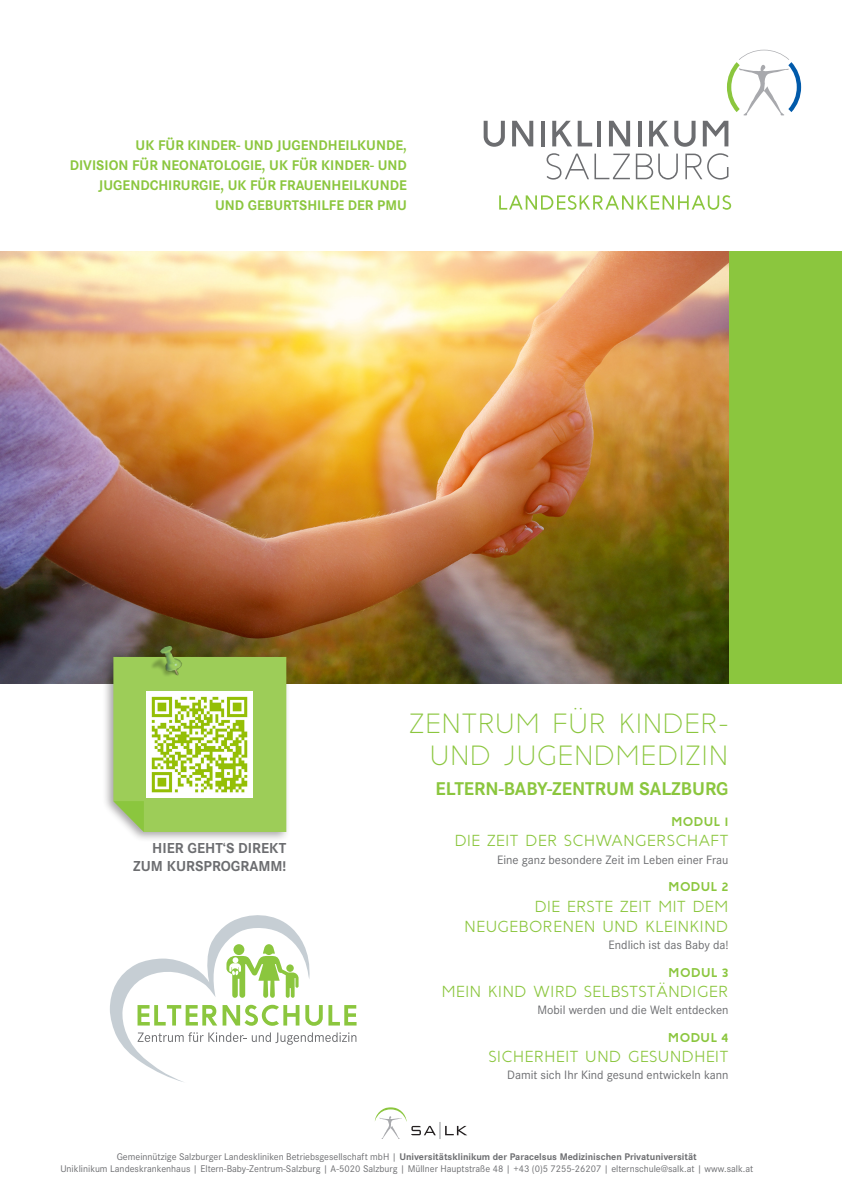
<style>
.page{position:relative;width:842px;height:1192px;background:#fff}
.page>*{position:absolute;margin:0;border:0;box-sizing:border-box;transform-origin:0 0}
.SALK_HL_Veranstaltun{font:27.75px "Baufra";color:#8bc63e}
.SALK_HL_Veranstaltun-2{font:700 19.15px "Corporate S";color:#8bc63e}
.SALK_HL_Veranstaltun-3{font:500 15.95px "Baufra";color:#8bc63e}
.SALK_Headline_12_pt{font:700 15px "Corporate S";color:#6c6d70}
.Uniklinik_Titel_9pt{font:700 14.5px "Corporate S";color:#8bc63e}
.SALK_HL_Veranstaltun-4{font:700 12.8px "Baufra";letter-spacing:-.015em;color:#8bc63e}
.SALK_HL_Veranstaltun-5{font:12.6px "Corporate S";color:#6c6d70}
.SALK_Adresszeile_8pt{font:10px "Corporate S";color:#6c6d70}
.SALK_Adresszeile_8pt-2{font:700 10px "Corporate S";color:#6c6d70}
.s1{font-weight:400}
</style>
<div class="page">
<svg style="left:484px;top:121px;width:21px;height:26px"></svg>
<svg style="left:512px;top:121px;width:21px;height:25px"></svg>
<hr style="left:541px;top:121px;width:4px;height:25px;background:#6c6d70">
<svg style="left:552px;top:121px;width:20px;height:25px"></svg>
<svg style="left:578px;top:121px;width:14px;height:25px"></svg>
<hr style="left:597px;top:121px;width:4px;height:25px;background:#6c6d70">
<svg style="left:609px;top:121px;width:21px;height:25px"></svg>
<hr style="left:638px;top:121px;width:4px;height:25px;background:#6c6d70">
<svg style="left:649px;top:121px;width:46px;height:26px"></svg>
<svg style="left:703px;top:50px;width:98px;height:96px"></svg>
<svg style="left:547px;top:153px;width:83px;height:27px"></svg>
<svg style="left:636px;top:154px;width:42px;height:26px"></svg>
<svg style="left:685px;top:153px;width:43px;height:27px"></svg>
<svg style="left:499px;top:195px;width:232px;height:15px"></svg>
<svg style="left:375px;top:1107px;width:92px;height:32px"></svg>
<div style="left:729px;top:252px;width:113px;height:432px;background:#8bc63e"></div>
<img style="left:0;top:252px;width:729px;height:432px">
<svg style="left:110px;top:915px;width:247px;height:167px"></svg>
<div style="left:102px;top:651px;width:189px;height:191px;background:#231f20;opacity:.4"></div>
<svg style="left:113px;top:657px;width:173px;height:175px"></svg>
<img style="left:139px;top:633px;width:58px;height:57px">
<p class="Uniklinik_Titel_9pt" style="left:136px;top:137px;width:273px">UK FÜR KINDER- UND JUGENDHEILKUNDE,</p>
<p class="Uniklinik_Titel_9pt" style="left:70px;top:157px;width:339px">DIVISION FÜR NEONATOLOGIE, UK FÜR KINDER- UND</p>
<p class="Uniklinik_Titel_9pt" style="left:99px;top:177px;width:310px">JUGENDCHIRURGIE, UK FÜR FRAUENHEILKUNDE</p>
<p class="Uniklinik_Titel_9pt" style="left:215px;top:197px;width:193px">UND GEBURTSHILFE DER PMU</p>
<p class="SALK_Headline_12_pt" style="left:152px;top:840px;width:136px">HIER GEHT‘S DIREKT</p>
<p class="SALK_Headline_12_pt" style="left:133px;top:857px;width:155px">ZUM KURSPROGRAMM!</p>
<p class="SALK_HL_Veranstaltun" style="left:409px;top:706px;width:321px">ZENTRUM FÜR KINDER-</p>
<p class="SALK_HL_Veranstaltun" style="left:429px;top:738px;width:301px">UND JUGENDMEDIZIN</p>
<p class="SALK_HL_Veranstaltun-2" style="left:435px;top:778px;width:295px">ELTERN-BABY-ZENTRUM SALZBURG</p>
<p class="SALK_HL_Veranstaltun-4" style="left:671px;top:812px;width:59px">MODUL 1</p>
<p class="SALK_HL_Veranstaltun-3" style="left:454px;top:831px;width:276px">DIE ZEIT DER SCHWANGERSCHAFT</p>
<p class="SALK_HL_Veranstaltun-5" style="left:497px;top:852px;width:233px">Eine ganz besondere Zeit im Leben einer Frau</p>
<p class="SALK_HL_Veranstaltun-4" style="left:668px;top:877px;width:62px">MODUL 2</p>
<p class="SALK_HL_Veranstaltun-3" style="left:534px;top:896px;width:196px">DIE ERSTE ZEIT MIT DEM</p>
<p class="SALK_HL_Veranstaltun-3" style="left:464px;top:916px;width:266px">NEUGEBORENEN UND KLEINKIND</p>
<p class="SALK_HL_Veranstaltun-5" style="left:608px;top:938px;width:122px">Endlich ist das Baby da!</p>
<p class="SALK_HL_Veranstaltun-4" style="left:668px;top:963px;width:62px">MODUL 3</p>
<p class="SALK_HL_Veranstaltun-3" style="left:441px;top:981px;width:289px">MEIN KIND WIRD SELBSTSTÄNDIGER</p>
<p class="SALK_HL_Veranstaltun-5" style="left:537px;top:1003px;width:193px">Mobil werden und die Welt entdecken</p>
<p class="SALK_HL_Veranstaltun-4" style="left:668px;top:1028px;width:62px">MODUL 4</p>
<p class="SALK_HL_Veranstaltun-3" style="left:488px;top:1046px;width:242px">SICHERHEIT UND GESUNDHEIT</p>
<p class="SALK_HL_Veranstaltun-5" style="left:507px;top:1068px;width:223px">Damit sich Ihr Kind gesund entwickeln kann</p>
<p class="SALK_Adresszeile_8pt-2" style="left:117px;top:1151px;width:582px"><span class="s1">Gemeinnützige Salzburger Landeskliniken Betriebsgesellschaft mbH |</span> Universitätsklinikum der Paracelsus Medizinischen Privatuniversität</p>
<p class="SALK_Adresszeile_8pt" style="left:60px;top:1163px;width:694px">Uniklinikum Landeskrankenhaus | Eltern-Baby-Zentrum-Salzburg | A-5020 Salzburg | Müllner Hauptstraße 48 | +43 (0)5 7255-26207 | elternschule@salk.at | www.salk.at</p>
</div>
